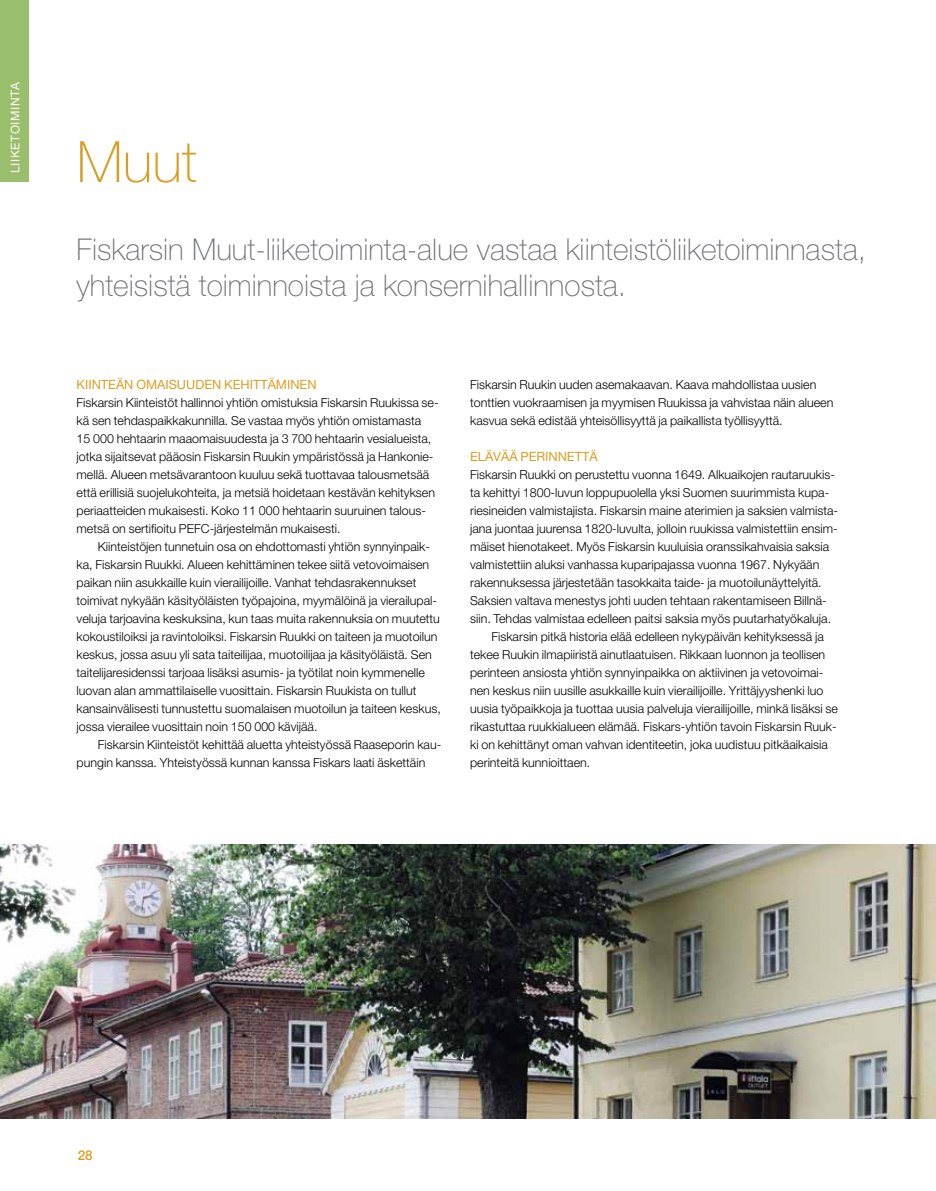
<style>
.page{position:relative;width:936px;height:1191px;background:#fff}
.page>*{position:absolute;margin:0;border:0;box-sizing:border-box;transform-origin:0 0}
.t1{font:100 57px "Helvetica Neue";color:#db9e22}
.t2{font:100 30px/36px "Helvetica Neue";color:#6e7073}
.t3{font:500 13.5px "Helvetica Neue";color:#db9e22}
.t4{font:12.75px "Helvetica Neue";color:#db9e22}
.t5{font:300 12.45px/18px "Helvetica Neue";color:#000}
.t6{font:12px "Helvetica Neue";color:#fff}
</style>
<div class="page">
<img style="left:0;top:844px;width:935px;height:274px">
<div style="left:0;top:0;width:29px;height:181px;background:#9abf6c"></div>
<p class="t6" style="left:8px;top:173px;width:92px;rotate:-90deg">LIIKETOIMINTA</p>
<h1 class="t1" style="left:77px;top:129px;width:122px">Muut</h1>
<h2 class="t2" style="left:77px;top:231px;width:791px">Fiskarsin Muut-liiketoiminta-alue vastaa kiinteistöliiketoiminnasta, yhteisistä toiminnoista ja konsernihallinnosta.</h2>
<p class="t4" style="left:77px;top:377px;width:69px">KIINTEÄN OMAISUU</p>
<p class="t4" style="left:195px;top:377px;width:90px">DEN KEHITTÄMINEN</p>
<p class="t5" style="left:77px;top:393px;width:363px">Fiskarsin Kiinteistöt hallinnoi yhtiön omistuksia Fiskarsin Ruukissa se&shy;kä sen tehdaspaikkakunnilla. Se vastaa myös yhtiön omistamasta<br>15 000 hehtaarin maaomaisuudesta ja 3 700 hehtaarin vesialueista, jotka sijaitsevat pääosin Fiskarsin Ruukin ympäristössä ja Hankonie&shy;mellä. Alueen metsävarantoon kuuluu sekä tuottavaa talousmetsää että erillisiä suojelukohteita, ja metsiä hoidetaan kestävän kehityksen periaatteiden mukaisesti. Koko 11 000 hehtaarin suuruinen talous&shy;metsä on sertifioitu PEFC-järjestelmän mukaisesti.</p>
<p class="t5" style="left:77px;top:537px;width:366px;text-indent:21px">Kiinteistöjen tunnetuin osa on ehdottomasti yhtiön synnyinpaik&shy;ka, Fiskarsin Ruukki. Alueen kehittäminen tekee siitä vetovoimaisen paikan niin asukkaille kuin vierailijoille. Vanhat tehdasrakennukset toimivat nykyään käsityöläisten työpajoina, myymälöinä ja vierailupal&shy;veluja tarjoavina keskuksina, kun taas muita rakennuksia on muutettu kokoustiloiksi ja ravintoloiksi. Fiskarsin Ruukki on taiteen ja muotoilun keskus, jossa asuu yli sata taiteilijaa, muotoilijaa ja käsityöläistä. Sen taitelijaresidenssi tarjoaa lisäksi asumis- ja työtilat noin kymmenelle luovan alan ammattilaiselle vuosittain. Fiskarsin Ruukista on tullut kansainvälisesti tunnustettu suomalaisen muotoilun ja taiteen keskus, jossa vierailee vuosittain noin 150 000 kävijää.</p>
<p class="t5" style="left:77px;top:736px;width:366px;text-indent:21px">Fiskarsin Kiinteistöt kehittää aluetta yhteistyössä Raaseporin kau&shy;pungin kanssa. Yhteistyössä kunnan kanssa Fiskars laati äskettäin</p>
<p class="t5" style="left:470px;top:375px;width:365px">Fiskarsin Ruukin uuden asemakaavan. Kaava mahdollistaa uusien tonttien vuokraamisen ja myymisen Ruukissa ja vahvistaa näin alueen kasvua sekä edistää yhteisöllisyyttä ja paikallista työllisyyttä.</p>
<p class="t4" style="left:470px;top:449px;width:84px">ELÄVÄÄ PE RINNE</p>
<p class="t4" style="left:574px;top:449px;width:24px">TTÄ</p>
<p class="t5" style="left:470px;top:465px;width:366px">Fiskarsin Ruukki on perustettu vuonna 1649. Alkuaikojen rautaruukis-</p>
<p class="t5" style="left:470px;top:483px;width:360px">ta kehittyi 1800-luvun loppupuolella yksi Suomen suurimmista kupa-</p>
<p class="t5" style="left:470px;top:501px;width:369px">riesineiden valmistajista. Fiskarsin maine aterimien ja saksien valmista-</p>
<p class="t5" style="left:470px;top:519px;width:369px">jana juontaa juurensa 1820-luvulta, jolloin ruukissa valmistettiin ensim-</p>
<p class="t5" style="left:470px;top:537px;width:360px">mäiset hienotakeet. Myös Fiskarsin kuuluisia oranssikahvaisia saksia</p>
<p class="t5" style="left:470px;top:555px;width:351px">valmistettiin aluksi vanhassa kuparipajassa vuonna 1967. Nykyään</p>
<p class="t5" style="left:470px;top:573px;width:353px">rakennuksessa järjestetään tasokkaita taide- ja muotoilunäyttelyitä.</p>
<p class="t5" style="left:470px;top:591px;width:358px">Saksien valtava menestys johti uuden tehtaan rakentamiseen Billnä-</p>
<p class="t5" style="left:470px;top:609px;width:362px">siin. Tehdas valmistaa edelleen paitsi saksia myös puutarhatyökaluja.</p>
<p class="t5" style="left:491px;top:627px;width:334px">Fiskarsin pitkä historia elää edelleen nykypäivän kehityksessä ja</p>
<p class="t5" style="left:470px;top:645px;width:356px">tekee Ruukin ilmapiiristä ainutlaatuisen. Rikkaan luonnon ja teollisen</p>
<p class="t5" style="left:470px;top:663px;width:355px">perinteen ansiosta yhtiön synnyinpaikka on aktiivinen ja vetovoimai-</p>
<p class="t5" style="left:470px;top:681px;width:355px">nen keskus niin uusille asukkaille kuin vierailijoille. Yrittäjyyshenki luo</p>
<p class="t5" style="left:470px;top:699px;width:369px">uusia työpaikkoja ja tuottaa uusia palveluja vierailijoille, minkä lisäksi se</p>
<p class="t5" style="left:470px;top:717px;width:368px">rikastuttaa ruukkialueen elämää. Fiskars-yhtiön tavoin Fiskarsin Ruuk-</p>
<p class="t5" style="left:470px;top:735px;width:359px">ki on kehittänyt oman vahvan identiteetin, joka uudistuu pitkäaikaisia</p>
<p class="t5" style="left:470px;top:753px;width:122px">perinteitä kunnioittaen.</p>
<p class="t3" style="left:78px;top:1147px;width:17px">28</p>
</div>
